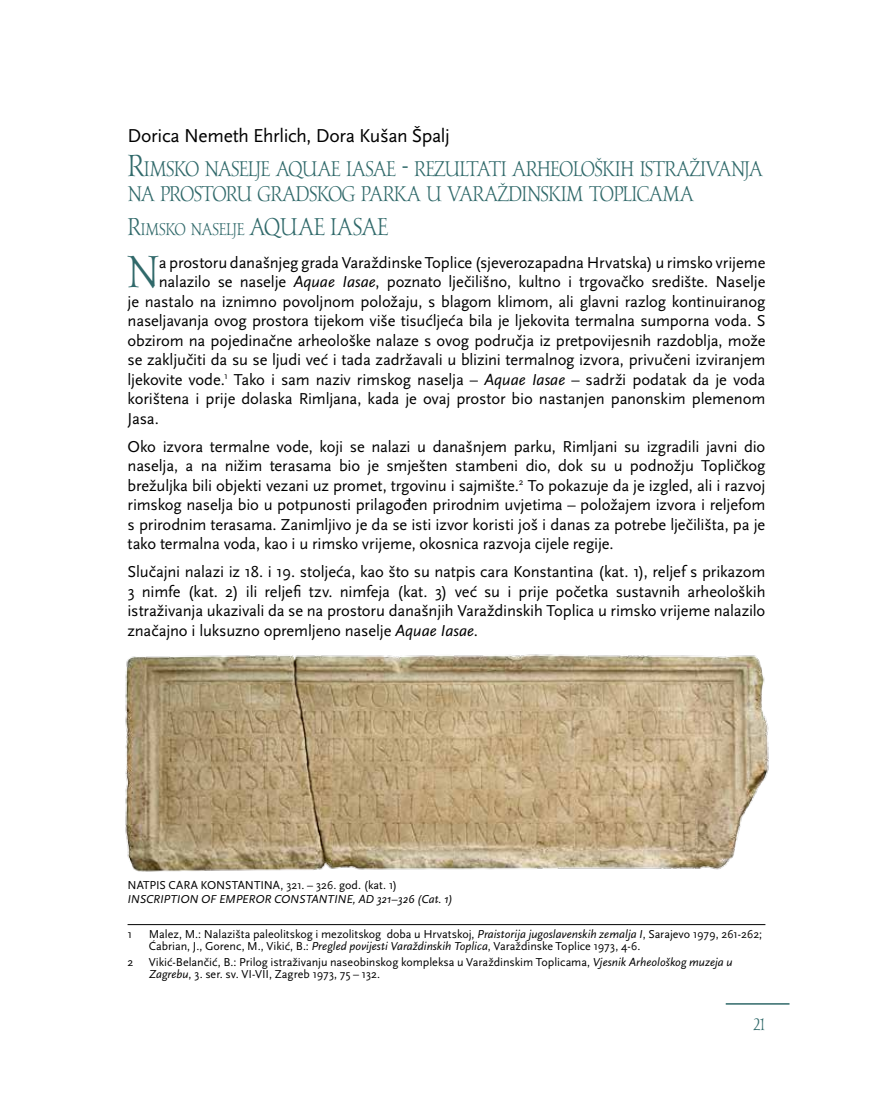
<style>
.page{position:relative;width:893px;height:1106px;background:#fff}
.page>*{position:absolute;margin:0;border:0;box-sizing:border-box;transform-origin:0 0}
.t1{font:43.95px "Carrig Display";color:#30696a;scale:.9 1}
.t2{font:21px/25.5px "Carrig Display";letter-spacing:-.06em;color:#30696a;scale:.84 1}
.t3{font:19.5px "Scala Sans Pro";letter-spacing:-.02em;color:#000}
.t4{font:16.8px "Carrig Display";letter-spacing:-.045em;color:#30696a;scale:.84 1}
.t5{font:16.5px/19.5px "Scala Sans Pro";letter-spacing:-.01em;color:#000;text-align:justify}
.t6{font:16.5px "Carrig Display";color:#30696a;scale:.84 1}
.t7{font:12px/12.8px "Scala Sans Pro";letter-spacing:-.005em;color:#000}
.t8{font:italic 12px "Scala Sans Pro";letter-spacing:-.01em;color:#000}
.s1{font-size:30px}
.s2{font-size:24px}
.s3{font-style:italic}
</style>
<div class="page">
<hr style="left:726px;top:1003px;width:63px;height:1px;background:#30696a">
<hr style="left:128px;top:924px;width:637px;height:1px;background:#000">
<img style="left:125px;top:654px;width:644px;height:218px">
<p class="t3" style="left:128px;top:124px;width:324px">Dorica Nemeth Ehrlich, Dora Kušan Špalj</p>
<p class="t2" style="left:128px;top:157px;width:758px"><span class="s1">R</span>IMSKO NASELJE AQUAE IASAE <span class="s1">-</span> REZULTATI ARHEOLOŠKIH ISTRAŽIVANJA<br>NA PROSTORU GRADSKOG PARKA U VARAŽDINSKIM TOPLICAMA</p>
<p class="t4" style="left:128px;top:220px;width:312px"><span class="s2">R</span>IMSKO NASELJE <span class="s2">AQUAE IASAE</span></p>
<h1 class="t1" style="left:126px;top:248px;width:38px">N</h1>
<p class="t5" style="left:159px;top:253px;width:608px">a prostoru današnjeg grada Varaždinske Toplice (sjeverozapadna Hrvatska) u rimsko vrijeme</p>
<p class="t5" style="left:159px;top:272px;width:608px">nalazilo se naselje <span class="s3">Aquae Iasae</span>, poznato lječilišno, kultno i trgovačko središte. Naselje</p>
<p class="t5" style="left:128px;top:292px;width:639px">je nastalo na iznimno povoljnom položaju, s blagom klimom, ali glavni razlog kontinuiranog</p>
<p class="t5" style="left:128px;top:311px;width:639px">naseljavanja ovog prostora tijekom više tisućljeća bila je ljekovita termalna sumporna voda. S</p>
<p class="t5" style="left:128px;top:331px;width:639px">obzirom na pojedinačne arheološke nalaze s ovog područja iz pretpovijesnih razdoblja, može</p>
<p class="t5" style="left:128px;top:350px;width:639px">se zaključiti da su se ljudi već i tada zadržavali u blizini termalnog izvora, privučeni izviranjem</p>
<p class="t5" style="left:128px;top:370px;width:639px">ljekovite vode.<sup>1</sup> Tako i sam naziv rimskog naselja – <span class="s3">Aquae Iasae</span> – sadrži podatak da je voda</p>
<p class="t5" style="left:128px;top:389px;width:639px">korištena i prije dolaska Rimljana, kada je ovaj prostor bio nastanjen panonskim plemenom</p>
<p class="t5" style="left:128px;top:409px;width:33px">Jasa.</p>
<p class="t5" style="left:128px;top:437px;width:639px">Oko izvora termalne vode, koji se nalazi u današnjem parku, Rimljani su izgradili javni dio naselja, a na nižim terasama bio je smješten stambeni dio, dok su u podnožju Topličkog brežuljka bili objekti vezani uz promet, trgovinu i sajmište.<sup>2</sup> To pokazuje da je izgled, ali i razvoj rimskog naselja bio u potpunosti prilagođen prirodnim uvjetima – položajem izvora i reljefom s prirodnim terasama. Zanimljivo je da se isti izvor koristi još i danas za potrebe lječilišta, pa je tako termalna voda, kao i u rimsko vrijeme, okosnica razvoja cijele regije.</p>
<p class="t5" style="left:128px;top:562px;width:639px">Slučajni nalazi iz 18. i 19. stoljeća, kao što su natpis cara Konstantina (kat. 1), reljef s prikazom 3 nimfe (kat. 2) ili reljefi tzv. nimfeja (kat. 3) već su i prije početka sustavnih arheoloških istraživanja ukazivali da se na prostoru današnjih Varaždinskih Toplica u rimsko vrijeme nalazilo značajno i luksuzno opremljeno naselje <span class="s3">Aquae Iasae</span>.</p>
<p class="t7" style="left:128px;top:879px;width:271px">NATPIS CARA KONSTANTINA, 321. – 326. god. (kat. 1)</p>
<p class="t8" style="left:128px;top:892px;width:327px">INSCRIPTION OF EMPEROR CONSTANTINE, AD 321–326 (Cat. 1)</p>
<p class="t7" style="left:128px;top:927px;width:6px">1</p>
<p class="t7" style="left:149px;top:927px;width:615px">Malez, M.: Nalazišta paleolitskog i mezolitskog doba u Hrvatskoj, <span class="s3">Praistorija jugoslavenskih zemalja I</span>, Sarajevo 1979, 261-262;<br>Ćabrian, J., Gorenc, M., Vikić, B.: <span class="s3">Pregled povijesti Varaždinskih Toplica</span>, Varaždinske Toplice 1973, 4-6.</p>
<p class="t7" style="left:128px;top:955px;width:7px">2</p>
<p class="t7" style="left:149px;top:955px;width:585px">Vikić-Belančić, B.: Prilog istraživanju naseobinskog kompleksa u Varaždinskim Toplicama, <span class="s3">Vjesnik Arheološkog muzeja u<br>Zagrebu</span>, 3. ser. sv. VI-VII, Zagreb 1973, 75 – 132.</p>
<p class="t6" style="left:753px;top:1015px;width:16px">21</p>
</div>
